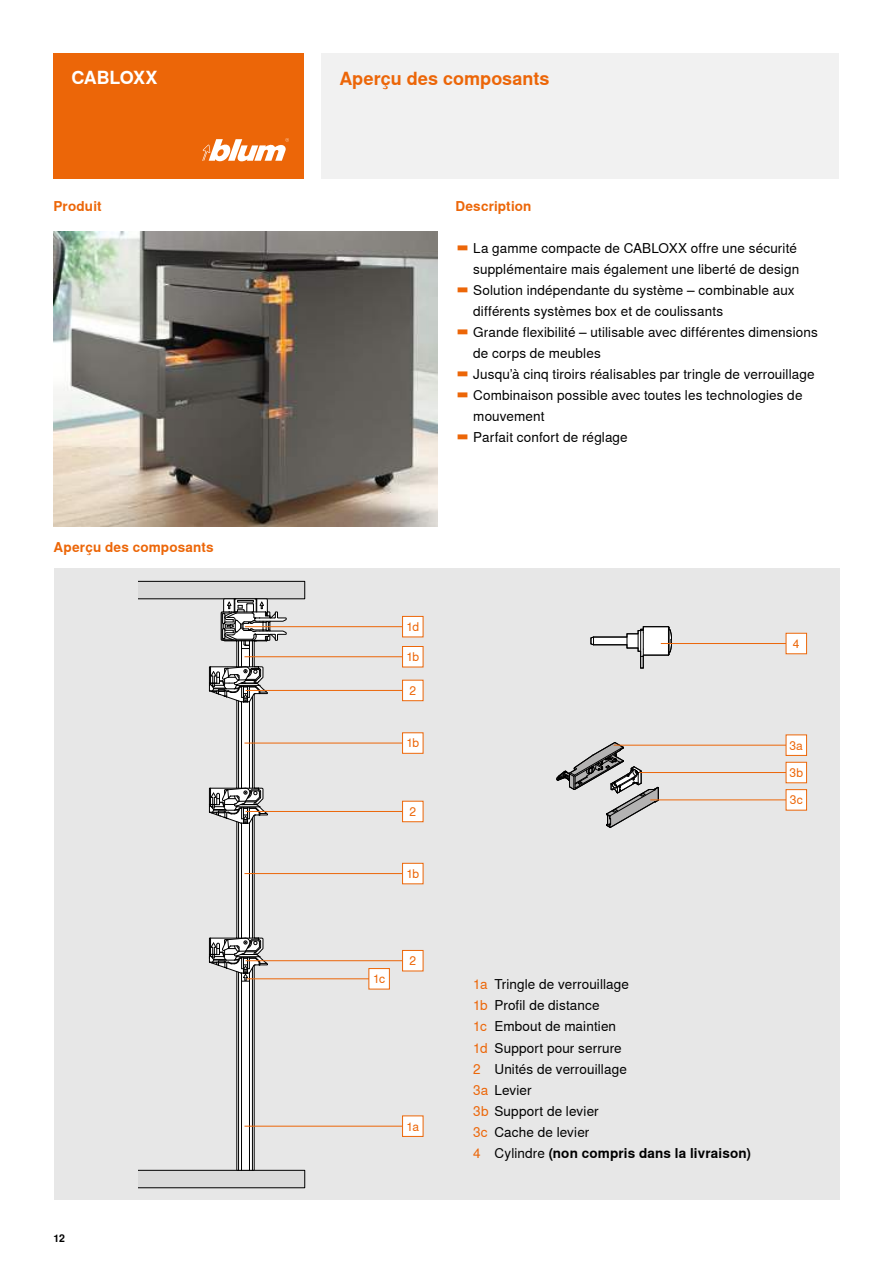
<style>
.page{position:relative;width:893px;height:1263px;background:#fff}
.page>*{position:absolute;margin:0;border:0;box-sizing:border-box;transform-origin:0 0}
.t1{font:700 18px "Nimbus Sans Global";color:#ec6608}
.t2{font:700 18px "Nimbus Sans Global";letter-spacing:-.015em;color:#fff}
.t3{font:13.5px/21px "Nimbus Sans Global";letter-spacing:.01em;color:#000}
.t4{font:700 13.5px "Nimbus Sans Global";letter-spacing:.015em;color:#ec6608}
.t5{font:12px "Nimbus Sans Global";letter-spacing:-.055em;color:#ec6608}
.t6{font:700 10.5px "Nimbus Sans Global";color:#000}
.s1{font-size:17.25px;color:#ec6608}
.s2{color:#ec6608}
.s3{font-weight:700}
</style>
<div class="page">
<div style="left:321px;top:54px;width:518px;height:125px;background:#f0f0f0"></div>
<div style="left:54px;top:54px;width:250px;height:125px;background:#ec6608"></div>
<svg style="left:202px;top:138px;width:87px;height:23px"></svg>
<div style="left:54px;top:568px;width:785px;height:632px;background:#e7e7e7"></div>
<img style="left:54px;top:232px;width:384px;height:294px">
<svg style="left:138px;top:581px;width:167px;height:607px"></svg>
<svg style="left:591px;top:626px;width:81px;height:43px"></svg>
<svg style="left:556px;top:742px;width:103px;height:86px"></svg>
<hr style="left:661px;top:643px;width:131px;height:1px;background:#ec6608">
<div style="left:786px;top:633px;width:21px;height:21px;background:#fff"></div>
<div style="left:786px;top:633px;width:21px;height:21px;border:1px solid #ec6608"></div>
<hr style="left:639px;top:772px;width:153px;height:1px;background:#ec6608">
<div style="left:786px;top:762px;width:21px;height:21px;background:#fff"></div>
<div style="left:786px;top:762px;width:21px;height:21px;border:1px solid #ec6608"></div>
<hr style="left:650px;top:799px;width:140px;height:1px;background:#ec6608">
<div style="left:786px;top:790px;width:21px;height:20px;background:#fff"></div>
<div style="left:786px;top:789px;width:21px;height:21px;border:1px solid #ec6608"></div>
<hr style="left:614px;top:745px;width:177px;height:1px;background:#ec6608">
<div style="left:786px;top:735px;width:21px;height:20px;background:#fff"></div>
<div style="left:786px;top:735px;width:21px;height:21px;border:1px solid #ec6608"></div>
<hr style="left:245px;top:626px;width:157px;height:1px;background:#ec6608">
<div style="left:403px;top:616px;width:20px;height:21px;background:#fff"></div>
<div style="left:402px;top:616px;width:21px;height:21px;border:1px solid #ec6608"></div>
<hr style="left:244px;top:743px;width:158px;height:1px;background:#ec6608">
<div style="left:403px;top:733px;width:20px;height:20px;background:#fff"></div>
<hr style="left:244px;top:1126px;width:158px;height:1px;background:#ec6608">
<div style="left:403px;top:1116px;width:20px;height:20px;background:#fff"></div>
<div style="left:402px;top:1116px;width:21px;height:21px;border:1px solid #ec6608"></div>
<hr style="left:244px;top:656px;width:165px;height:1px;background:#ec6608">
<div style="left:403px;top:646px;width:20px;height:21px;background:#fff"></div>
<div style="left:402px;top:646px;width:21px;height:21px;border:1px solid #ec6608"></div>
<hr style="left:244px;top:873px;width:164px;height:1px;background:#ec6608">
<div style="left:403px;top:863px;width:20px;height:21px;background:#fff"></div>
<div style="left:402px;top:863px;width:21px;height:21px;border:1px solid #ec6608"></div>
<hr style="left:246px;top:690px;width:163px;height:1px;background:#ec6608">
<div style="left:403px;top:680px;width:20px;height:21px;background:#fff"></div>
<div style="left:402px;top:680px;width:21px;height:21px;border:1px solid #ec6608"></div>
<hr style="left:246px;top:811px;width:163px;height:1px;background:#ec6608">
<div style="left:403px;top:801px;width:20px;height:21px;background:#fff"></div>
<div style="left:402px;top:801px;width:21px;height:21px;border:1px solid #ec6608"></div>
<hr style="left:246px;top:960px;width:163px;height:1px;background:#ec6608">
<div style="left:403px;top:950px;width:20px;height:21px;background:#fff"></div>
<div style="left:402px;top:950px;width:21px;height:21px;border:1px solid #ec6608"></div>
<hr style="left:247px;top:978px;width:132px;height:1px;background:#ec6608">
<div style="left:369px;top:968px;width:20px;height:21px;background:#fff"></div>
<div style="left:369px;top:968px;width:21px;height:21px;border:1px solid #ec6608"></div>
<h1 class="t2" style="left:71px;top:67px;width:88px">CABLOXX</h1>
<h1 class="t1" style="left:339px;top:68px;width:212px">Aperçu des composants</h1>
<p class="t4" style="left:54px;top:198px;width:50px">Produit</p>
<p class="t4" style="left:455px;top:198px;width:78px">Description</p>
<p class="t4" style="left:54px;top:540px;width:162px">Aperçu des composants</p>
<p class="t6" style="left:54px;top:1232px;width:13px">12</p>
<p class="t3" style="left:455px;top:237px;width:343px"><span class="s1">▬</span> La gamme compacte de CABLOXX offre une sécurité</p>
<p class="t3" style="left:473px;top:258px;width:327px">supplémentaire mais également une liberté de design</p>
<p class="t3" style="left:455px;top:280px;width:341px"><span class="s1">▬</span> Solution indépendante du système – combinable aux</p>
<p class="t3" style="left:473px;top:301px;width:251px">différents systèmes box et de coulissants</p>
<p class="t3" style="left:455px;top:322px;width:364px"><span class="s1">▬</span> Grande flexibilité – utilisable avec différentes dimensions</p>
<p class="t3" style="left:473px;top:343px;width:129px">de corps de meubles</p>
<p class="t3" style="left:455px;top:364px;width:361px"><span class="s1">▬</span> Jusqu’à cinq tiroirs réalisables par tringle de verrouillage</p>
<p class="t3" style="left:455px;top:385px;width:349px"><span class="s1">▬</span> Combinaison possible avec toutes les technologies de</p>
<p class="t3" style="left:473px;top:406px;width:73px">mouvement</p>
<p class="t3" style="left:455px;top:427px;width:174px"><span class="s1">▬</span> Parfait confort de réglage</p>
<p class="t5" style="left:406px;top:620px;width:14px">1d</p>
<p class="t5" style="left:406px;top:650px;width:14px">1b</p>
<p class="t5" style="left:409px;top:684px;width:8px">2</p>
<p class="t5" style="left:406px;top:736px;width:14px">1b</p>
<p class="t5" style="left:409px;top:805px;width:8px">2</p>
<p class="t5" style="left:406px;top:867px;width:14px">1b</p>
<p class="t5" style="left:373px;top:972px;width:14px">1c</p>
<p class="t5" style="left:409px;top:954px;width:8px">2</p>
<p class="t5" style="left:406px;top:1119px;width:14px">1a</p>
<p class="t5" style="left:793px;top:637px;width:8px">4</p>
<p class="t5" style="left:790px;top:738px;width:15px">3a</p>
<p class="t5" style="left:790px;top:766px;width:15px">3b</p>
<p class="t5" style="left:790px;top:793px;width:14px">3c</p>
<p class="t3" style="left:473px;top:974px;width:279px"><span class="s2">1a</span> Tringle de verrouillage<br><span class="s2">1b</span> Profil de distance<br><span class="s2">1c</span> Embout de maintien<br><span class="s2">1d</span> Support pour serrure<br><span class="s2">2</span> Unités de verrouillage<br><span class="s2">3a</span> Levier<br><span class="s2">3b</span> Support de levier<br><span class="s2">3c</span> Cache de levier<br><span class="s2">4</span> Cylindre <span class="s3">(non compris dans la livraison)</span></p>
</div>
